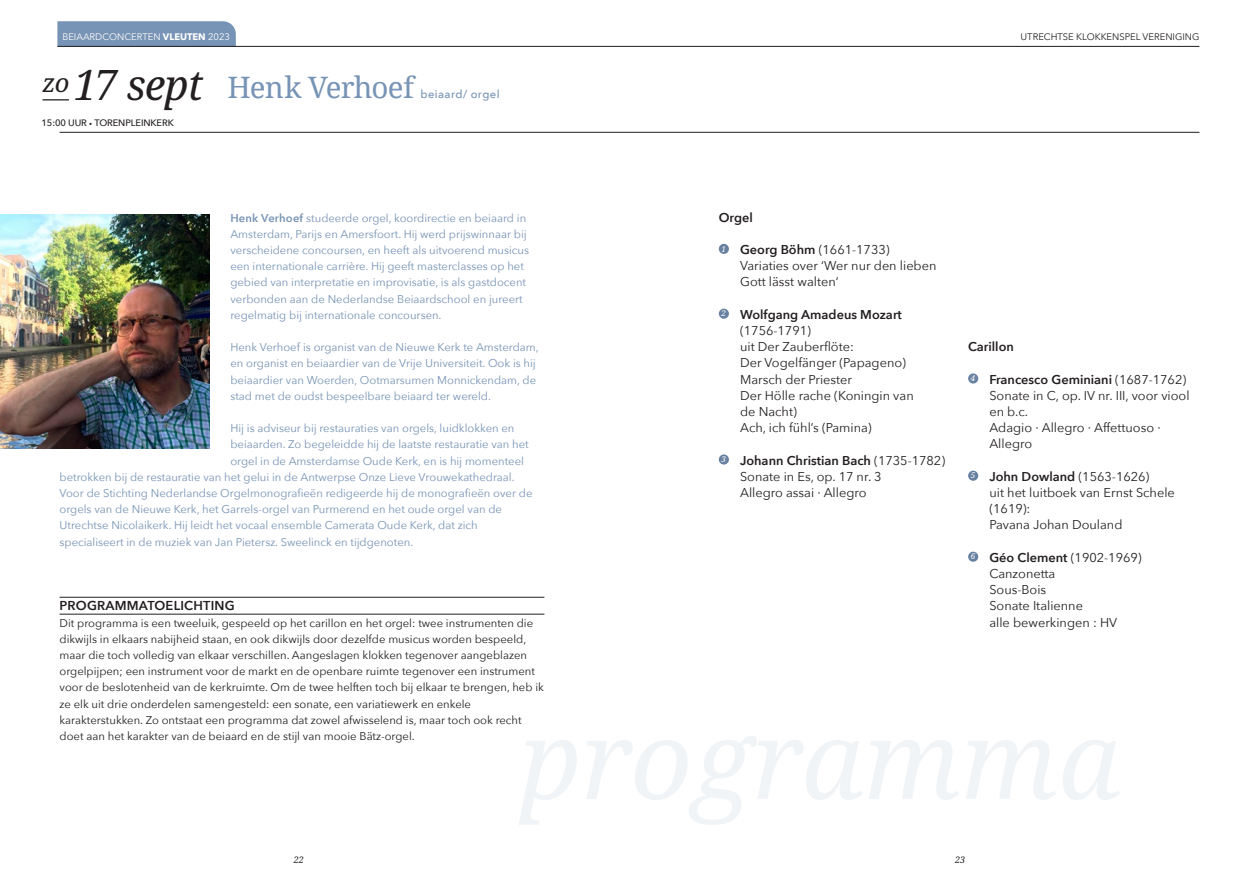
<style>
.page{position:relative;width:1259px;height:893px;background:#fff}
.page>*{position:absolute;margin:0;border:0;box-sizing:border-box;transform-origin:0 0}
.t1{font:italic 42px "Noto Serif";letter-spacing:-.025em;color:#231f20}
.t2{font:29.55px "Noto Serif";letter-spacing:-.025em;color:#7793b5}
.t3{font:600 12.9px "Avenir Next";letter-spacing:.015em;color:#231f20}
.t4{font:12.75px/16.2px "Avenir Next";color:#231f20}
.t5{font:600 12.75px "Avenir Next";color:#231f20}
.t6{font:11.25px/16.2px "Avenir Next";color:#7793b5}
.t7{font:11.25px/16.2px "Avenir Next";color:#231f20}
.t8{font:500 11.25px "Avenir Next";letter-spacing:.035em;color:#7793b5}
.t9{font:9.45px "Avenir Next";color:#231f20}
.t10{font:9.45px "Avenir Next";color:#fff}
.t11{font:500 9.3px "Avenir Next";letter-spacing:-.01em;color:#231f20}
.t12{font:italic 9px "Noto Serif";color:#231f20}
.t13{font:italic 8.1px "Noto Serif";color:#fff}
.s1{font-family:"Avenir Next LT Pro";font-weight:700}
.s2{font-size:6px}
.s3{font-weight:600}
</style>
<div class="page">
<img style="left:0;top:214px;width:209px;height:234px">
<svg style="left:57px;top:21px;width:179px;height:25px;background:#7994b5"></svg>
<hr style="left:57px;top:46px;width:1142px;height:1px;background:#231f20">
<svg style="left:43px;top:99px;width:26px;height:1px"></svg>
<hr style="left:60px;top:132px;width:1139px;height:1px;background:#231f20">
<hr style="left:60px;top:597px;width:484px;height:1px;background:#231f20">
<hr style="left:60px;top:614px;width:484px;height:1px;background:#231f20">
<div style="left:968px;top:373px;width:10px;height:11px;background:#6881a0;border-radius:50%"></div>
<div style="left:968px;top:471px;width:10px;height:10px;background:#6881a0;border-radius:50%"></div>
<div style="left:968px;top:552px;width:10px;height:10px;background:#6881a0;border-radius:50%"></div>
<div style="left:719px;top:244px;width:10px;height:10px;background:#6881a0;border-radius:50%"></div>
<div style="left:719px;top:309px;width:10px;height:10px;background:#6881a0;border-radius:50%"></div>
<div style="left:719px;top:454px;width:10px;height:11px;background:#6881a0;border-radius:50%"></div>
<p class="t10" style="left:62px;top:29px;width:169px">BEIAARDCONCERTEN <span class="s1">VLEUTEN</span> 2023</p>
<p class="t9" style="left:1020px;top:29px;width:180px">UTRECHTSE KLOKKENSPEL VERENIGING</p>
<h1 class="t1" style="left:43px;top:56px;width:162px"><sup>zo</sup> 17 sept</h1>
<p class="t11" style="left:42px;top:114px;width:134px">15:00 UUR <span class="s2">•</span> TORENPLEINKERK</p>
<h2 class="t2" style="left:227px;top:67px;width:188px">Henk Verhoef</h2>
<p class="t8" style="left:420px;top:84px;width:81px">beiaard/ orgel</p>
<p class="t6" style="left:230px;top:209px;width:300px"><span class="s3">Henk Verhoef</span> studeerde orgel, koordirectie en beiaard in Amsterdam, Parijs en Amersfoort. Hij werd prijswinnaar bij verscheidene concoursen, en heeft als uitvoerend musicus een internationale carrière. Hij geeft masterclasses op het gebied van interpretatie en improvisatie, is als gastdocent verbonden aan de Nederlandse Beiaardschool en jureert regelmatig bij internationale concoursen.</p>
<p class="t6" style="left:230px;top:339px;width:310px">Henk Verhoef is organist van de Nieuwe Kerk te Amsterdam, en organist en beiaardier van de Vrije Universiteit. Ook is hij beiaardier van Woerden, Ootmarsumen Monnickendam, de stad met de oudst bespeelbare beiaard ter wereld.</p>
<p class="t6" style="left:230px;top:420px;width:285px">Hij is adviseur bij restauraties van orgels, luidklokken en</p>
<p class="t6" style="left:230px;top:436px;width:300px">beiaarden. Zo begeleidde hij de laatste restauratie van het</p>
<p class="t6" style="left:230px;top:452px;width:295px">orgel in de Amsterdamse Oude Kerk, en is hij momenteel</p>
<p class="t6" style="left:60px;top:468px;width:457px">betrokken bij de restauratie van het gelui in de Antwerpse Onze Lieve Vrouwekathedraal.</p>
<p class="t6" style="left:60px;top:484px;width:474px">Voor de Stichting Nederlandse Orgelmonografieën redigeerde hij de monografieën over de</p>
<p class="t6" style="left:60px;top:501px;width:444px">orgels van de Nieuwe Kerk, het Garrels-orgel van Purmerend en het oude orgel van de</p>
<p class="t6" style="left:60px;top:517px;width:420px">Utrechtse Nicolaikerk. Hij leidt het vocaal ensemble Camerata Oude Kerk, dat zich</p>
<p class="t6" style="left:60px;top:533px;width:355px">specialiseert in de muziek van Jan Pietersz. Sweelinck en tijdgenoten.</p>
<p class="t3" style="left:60px;top:595px;width:177px">PROGRAMMATOELICHTING</p>
<p class="t7" style="left:60px;top:614px;width:486px">Dit programma is een tweeluik, gespeeld op het carillon en het orgel: twee instrumenten die dikwijls in elkaars nabijheid staan, en ook dikwijls door dezelfde musicus worden bespeeld, maar die toch volledig van elkaar verschillen. Aangeslagen klokken tegenover aangeblazen orgelpijpen; een instrument voor de markt en de openbare ruimte tegenover een instrument voor de beslotenheid van de kerkruimte. Om de twee helften toch bij elkaar te brengen, heb ik ze elk uit drie onderdelen samengesteld: een sonate, een variatiewerk en enkele karakterstukken. Zo ontstaat een programma dat zowel afwisselend is, maar toch ook recht doet aan het karakter van de beiaard en de stijl van mooie Bätz-orgel.</p>
<p class="t12" style="left:294px;top:854px;width:12px">22</p>
<p class="t5" style="left:719px;top:206px;width:36px">Orgel</p>
<p class="t4" style="left:740px;top:241px;width:198px"><span class="s3">Georg Böhm</span> (1661-1733)<br>Variaties over ‘Wer nur den lieben<br>Gott lässt walten‘</p>
<p class="t5" style="left:740px;top:303px;width:163px">Wolfgang Amadeus Mozart</p>
<p class="t4" style="left:740px;top:322px;width:175px">(1756-1791)<br>uit Der Zauberflöte:<br>Der Vogelfänger (Papageno)<br>Marsch der Priester<br>Der Hölle rache (Koningin van de Nacht)<br>Ach, ich fühl’s (Pamina)</p>
<p class="t4" style="left:740px;top:451px;width:207px"><span class="s3">Johann Christian Bach</span> (1735-1782)<br>Sonate in Es, op. 17 nr. 3<br>Allegro assai · Allegro</p>
<p class="t13" style="left:721px;top:243px;width:6px">1</p>
<p class="t13" style="left:721px;top:308px;width:6px">2</p>
<p class="t13" style="left:721px;top:454px;width:6px">3</p>
<p class="t5" style="left:968px;top:336px;width:47px">Carillon</p>
<p class="t4" style="left:989px;top:371px;width:202px"><span class="s3">Francesco Geminiani</span> (1687-1762)<br>Sonate in C, op. IV nr. III, voor viool en b.c.<br>Adagio · Allegro · Affettuoso ·<br>Allegro</p>
<p class="t4" style="left:989px;top:468px;width:187px"><span class="s3">John Dowland</span> (1563-1626)<br>uit het luitboek van Ernst Schele (1619):<br>Pavana Johan Douland</p>
<p class="t4" style="left:989px;top:549px;width:154px"><span class="s3">Géo Clement</span> (1902-1969)<br>Canzonetta<br>Sous-Bois<br>Sonate Italienne<br>alle bewerkingen : HV</p>
<p class="t13" style="left:971px;top:373px;width:6px">4</p>
<p class="t13" style="left:971px;top:470px;width:6px">5</p>
<p class="t13" style="left:971px;top:551px;width:6px">6</p>
<p class="t12" style="left:955px;top:854px;width:12px">23</p>
</div>
